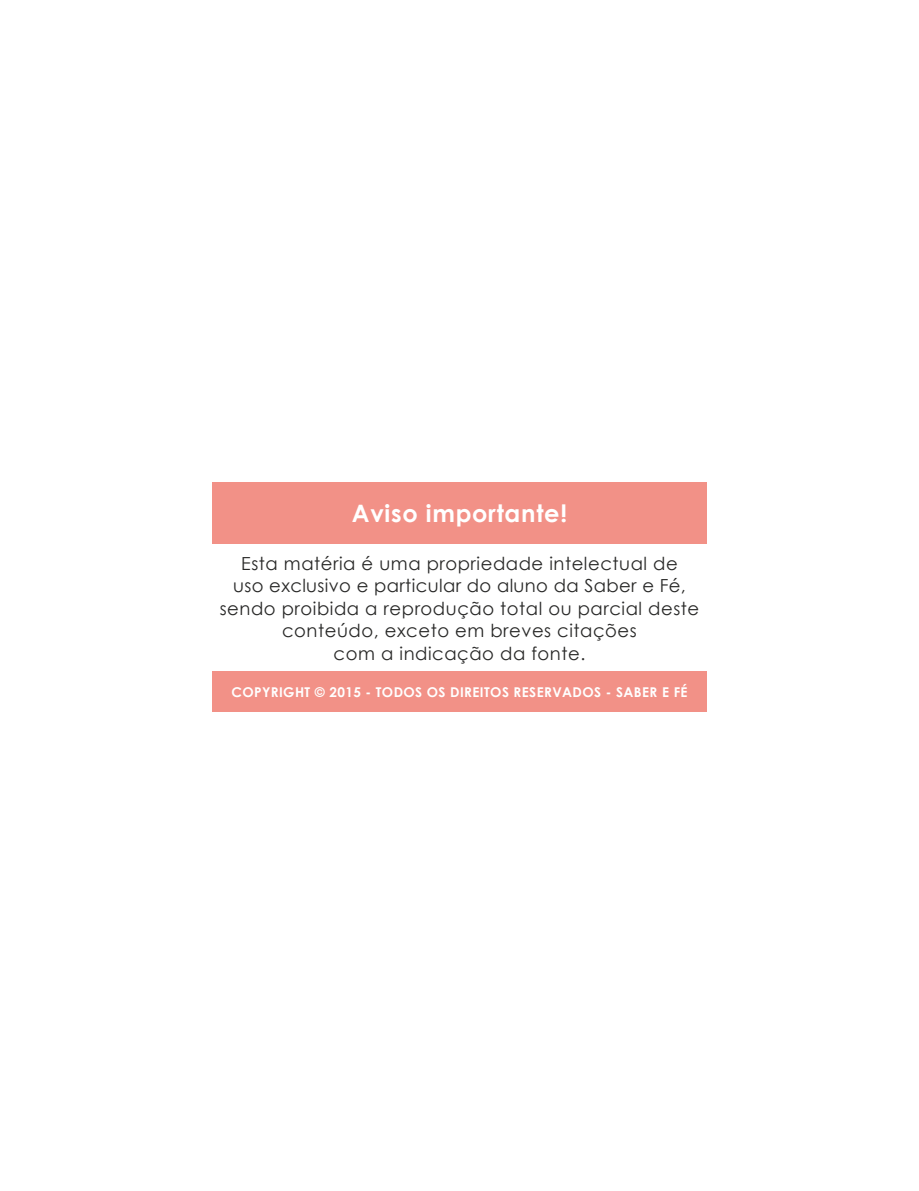
<style>
.page{position:relative;width:919px;height:1191px;background:#fff}
.page>*{position:absolute;margin:0;border:0;box-sizing:border-box;transform-origin:0 0}
.t1{font:700 24px "Century Gothic";letter-spacing:.03em;color:#fff}
.t2{font:18px/22.5px "Century Gothic";letter-spacing:.03em;color:#282827;text-align:center}
.t3{font:700 13.5px "Century Gothic";letter-spacing:.03em;color:#fff}
</style>
<div class="page">
<div style="left:212px;top:482px;width:494px;height:62px;background:#f29187"></div>
<div style="left:212px;top:671px;width:494px;height:41px;background:#f29187"></div>
<h1 class="t1" style="left:352px;top:495px;width:217px">Aviso importante!</h1>
<p class="t2" style="left:220px;top:551px;width:481px">Esta matéria é uma propriedade intelectual de<br>uso exclusivo e particular do aluno da Saber e Fé, sendo proibida a reprodução total ou parcial deste conteúdo, exceto em breves citações<br>com a indicação da fonte.</p>
<p class="t3" style="left:231px;top:682px;width:457px">COPYRIGHT © 2015 - TODOS OS DIREITOS RESERVADOS - SABER E FÉ</p>
</div>
